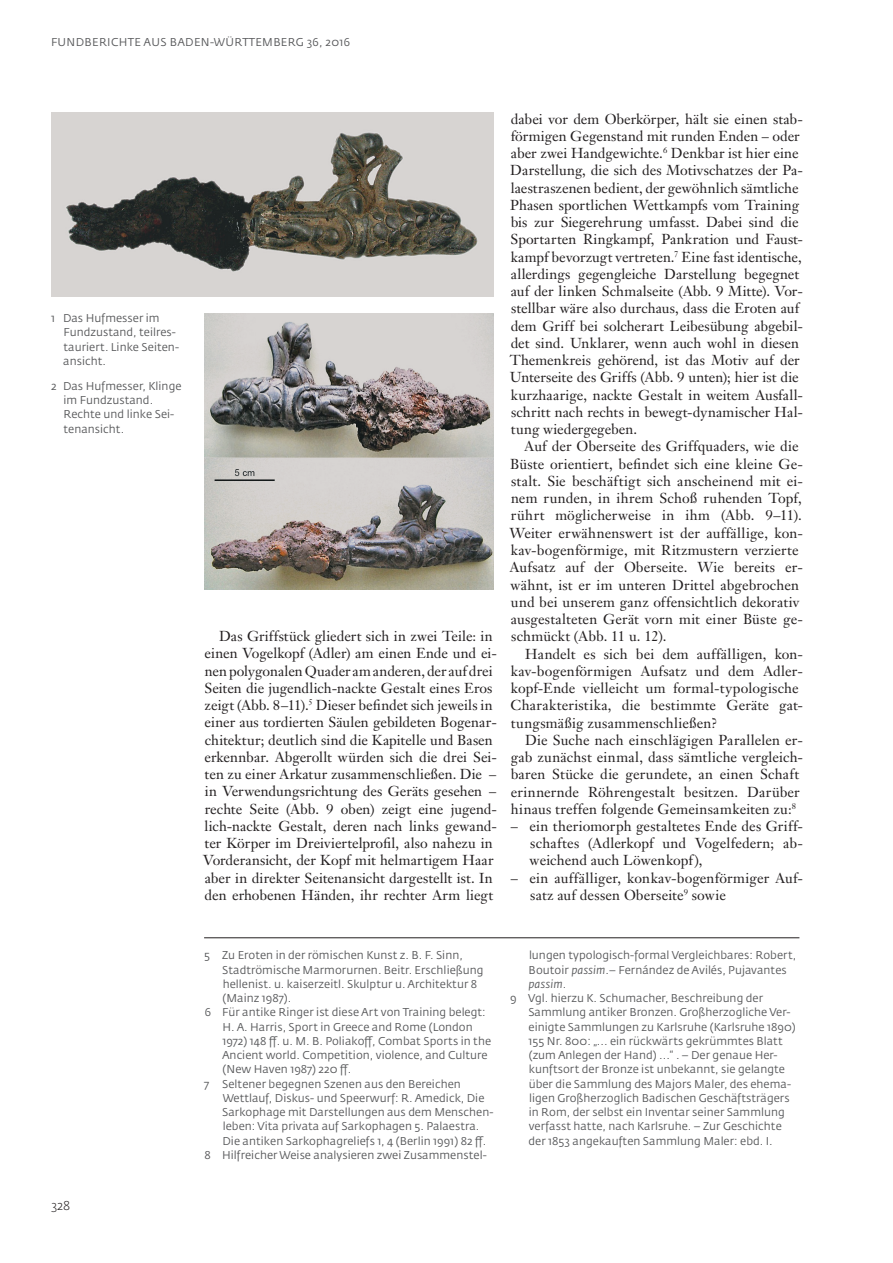
<style>
.page{position:relative;width:893px;height:1263px;background:#fff}
.page>*{position:absolute;margin:0;border:0;box-sizing:border-box;transform-origin:0 0}
.t1{font:14.25px/17.2px "Janson Text LT";letter-spacing:.005em;color:#231f20}
.t2{font:300 12.75px "Fedra Sans Pro";color:#231f20}
.t3{font:11.25px/14.2px "Fedra Sans Pro";letter-spacing:.005em;color:#57585a}
.t4{font:11.25px "Fedra Sans Pro";letter-spacing:.03em;color:#57585a}
.t5{font:italic 11.25px "Fedra Sans Pro";letter-spacing:.005em;color:#57585a}
.s1{font-style:italic}
.s2{font-style:normal}
</style>
<div class="page">
<img style="left:204px;top:313px;width:289px;height:276px">
<hr style="left:204px;top:937px;width:595px;height:1px;background:#231f20">
<img style="left:51px;top:112px;width:442px;height:184px">
<p class="t4" style="left:51px;top:35px;width:301px">FUNDBERICHTE AUS BADEN-WÜRTTEMBERG 36, 2016</p>
<p class="t3" style="left:63px;top:311px;width:117px;text-indent:-12px">1 Das Hufmesser im<br>Fundzustand, teilres&shy;tauriert. Linke Seiten&shy;ansicht.</p>
<p class="t3" style="left:63px;top:379px;width:120px;text-indent:-12px">2 Das Hufmesser, Klinge im Fundzustand.<br>Rechte und linke Sei&shy;tenansicht.</p>
<p class="t2" style="left:51px;top:1198px;width:21px">328</p>
<p class="t1" style="left:203px;top:627px;width:295px;text-indent:16px">Das Griffstück gliedert sich in zwei Teile: in einen Vogelkopf (Adler) am einen Ende und ei&shy;nen polygonalen Quader am anderen, der auf drei Seiten die jugendlich-nackte Gestalt eines Eros zeigt (Abb. 8–11).<sup>5</sup> Dieser befindet sich jeweils in einer aus tordierten Säulen gebildeten Bogenar&shy;chitektur; deutlich sind die Kapitelle und Basen erkennbar. Abgerollt würden sich die drei Sei&shy;ten zu einer Arkatur zusammenschließen. Die – in Verwendungsrichtung des Geräts gesehen – rechte Seite (Abb. 9 oben) zeigt eine jugend&shy;lich-nackte Gestalt, deren nach links gewand&shy;ter Körper im Dreiviertelprofil, also nahezu in Vorderansicht, der Kopf mit helmartigem Haar aber in direkter Seitenansicht dargestellt ist. In den erhobenen Händen, ihr rechter Arm liegt</p>
<p class="t1" style="left:510px;top:110px;width:295px">dabei vor dem Oberkörper, hält sie einen stab&shy;förmigen Gegenstand mit runden Enden – oder aber zwei Handgewichte.<sup>6</sup> Denkbar ist hier eine Darstellung, die sich des Motivschatzes der Pa&shy;laestraszenen bedient, der gewöhnlich sämtliche Phasen sportlichen Wettkampfs vom Training bis zur Siegerehrung umfasst. Dabei sind die Sportarten Ringkampf, Pankration und Faust&shy;kampf bevorzugt vertreten.<sup>7</sup> Eine fast identische, allerdings gegengleiche Darstellung begegnet auf der linken Schmalseite (Abb. 9 Mitte). Vor&shy;stellbar wäre also durchaus, dass die Eroten auf dem Griff bei solcherart Leibesübung abgebil&shy;det sind. Unklarer, wenn auch wohl in diesen Themenkreis gehörend, ist das Motiv auf der Unterseite des Griffs (Abb. 9 unten); hier ist die kurzhaarige, nackte Gestalt in weitem Ausfall&shy;schritt nach rechts in bewegt-dynamischer Hal&shy;tung wiedergegeben.</p>
<p class="t1" style="left:510px;top:438px;width:295px;text-indent:15px">Auf der Oberseite des Griffquaders, wie die Büste orientiert, befindet sich eine kleine Ge&shy;stalt. Sie beschäftigt sich anscheinend mit ei&shy;nem runden, in ihrem Schoß ruhenden Topf, rührt möglicherweise in ihm (Abb. 9–11).<br>Weiter erwähnenswert ist der auffällige, kon&shy;kav-bogenförmige, mit Ritzmustern verzierte Aufsatz auf der Oberseite. Wie bereits er&shy;wähnt, ist er im unteren Drittel abgebrochen und bei unserem ganz offensichtlich dekorativ ausgestalteten Gerät vorn mit einer Büste ge&shy;schmückt (Abb. 11 u. 12).</p>
<p class="t1" style="left:511px;top:645px;width:294px;text-indent:15px">Handelt es sich bei dem auffälligen, kon&shy;kav-bogenförmigen Aufsatz und dem Adler&shy;kopf-Ende vielleicht um formal-typologische Charakteristika, die bestimmte Geräte gat&shy;tungsmäßig zusammenschließen?</p>
<p class="t1" style="left:511px;top:731px;width:294px;text-indent:15px">Die Suche nach einschlägigen Parallelen er&shy;gab zunächst einmal, dass sämtliche vergleich&shy;baren Stücke die gerundete, an einen Schaft erinnernde Röhrengestalt besitzen. Darüber hinaus treffen folgende Gemeinsamkeiten zu:<sup>8</sup></p>
<p class="t1" style="left:530px;top:817px;width:275px;text-align:justify;text-indent:-19px">– ein theriomorph gestaltetes Ende des Griff&shy;schaftes (Adlerkopf und Vogelfedern; ab&shy;weichend auch Löwenkopf),</p>
<p class="t1" style="left:530px;top:869px;width:274px;text-indent:-19px">– ein auffälliger, konkav-bogenförmiger Auf&shy;satz auf dessen Oberseite<sup>9</sup> sowie</p>
<p class="t3" style="left:204px;top:948px;width:260px">5 Zu Eroten in der römischen Kunst z. B. F. Sinn,</p>
<p class="t3" style="left:222px;top:962px;width:263px">Stadtrömische Marmorurnen. Beitr. Erschließung</p>
<p class="t3" style="left:223px;top:977px;width:256px">hellenist. u. kaiserzeitl. Skulptur u. Architektur 8</p>
<p class="t3" style="left:223px;top:991px;width:70px">(Mainz 1987).</p>
<p class="t3" style="left:205px;top:1005px;width:283px">6 Für antike Ringer ist diese Art von Training belegt:</p>
<p class="t3" style="left:222px;top:1019px;width:252px">H. A. Harris, Sport in Greece and Rome (London</p>
<p class="t3" style="left:222px;top:1034px;width:270px">1972) 148 ff. u. M. B. Poliakoff, Combat Sports in the</p>
<p class="t3" style="left:222px;top:1048px;width:267px">Ancient world. Competition, violence, and Culture</p>
<p class="t3" style="left:223px;top:1062px;width:130px">(New Haven 1987) 220 ff.</p>
<p class="t3" style="left:204px;top:1076px;width:258px">7 Seltener begegnen Szenen aus den Bereichen</p>
<p class="t3" style="left:223px;top:1091px;width:263px">Wettlauf, Diskus- und Speerwurf: R. Amedick, Die</p>
<p class="t3" style="left:222px;top:1105px;width:273px">Sarkophage mit Darstellungen aus dem Menschen-</p>
<p class="t3" style="left:223px;top:1119px;width:258px">leben: Vita privata auf Sarkophagen 5. Palaestra.</p>
<p class="t3" style="left:222px;top:1133px;width:265px">Die antiken Sarkophagreliefs 1, 4 (Berlin 1991) 82 ff.</p>
<p class="t3" style="left:205px;top:1148px;width:284px">8 Hilfreicher Weise analysieren zwei Zusammenstel-</p>
<p class="t3" style="left:529px;top:948px;width:269px">lungen typologisch-formal Vergleichbares: Robert,</p>
<p class="t3" style="left:529px;top:962px;width:260px">Boutoir <span class="s1">passim</span>.– Fernández de Avilés, Pujavantes</p>
<p class="t5" style="left:528px;top:977px;width:39px">passim<span class="s2">.</span></p>
<p class="t3" style="left:510px;top:991px;width:254px">9 Vgl. hierzu K. Schumacher, Beschreibung der</p>
<p class="t3" style="left:528px;top:1005px;width:264px">Sammlung antiker Bronzen. Großherzogliche Ver-</p>
<p class="t3" style="left:528px;top:1019px;width:269px">einigte Sammlungen zu Karlsruhe (Karlsruhe 1890)</p>
<p class="t3" style="left:528px;top:1034px;width:256px">155 Nr. 800: „... ein rückwärts gekrümmtes Blatt</p>
<p class="t3" style="left:529px;top:1048px;width:250px">(zum Anlegen der Hand) ...“ . – Der genaue Her-</p>
<p class="t3" style="left:529px;top:1062px;width:258px">kunftsort der Bronze ist unbekannt, sie gelangte</p>
<p class="t3" style="left:529px;top:1076px;width:264px">über die Sammlung des Majors Maler, des ehema-</p>
<p class="t3" style="left:529px;top:1091px;width:262px">ligen Großherzoglich Badischen Geschäftsträgers</p>
<p class="t3" style="left:529px;top:1105px;width:258px">in Rom, der selbst ein Inventar seiner Sammlung</p>
<p class="t3" style="left:529px;top:1119px;width:255px">verfasst hatte, nach Karlsruhe. – Zur Geschichte</p>
<p class="t3" style="left:528px;top:1133px;width:246px">der 1853 angekauften Sammlung Maler: ebd. I.</p>
</div>
